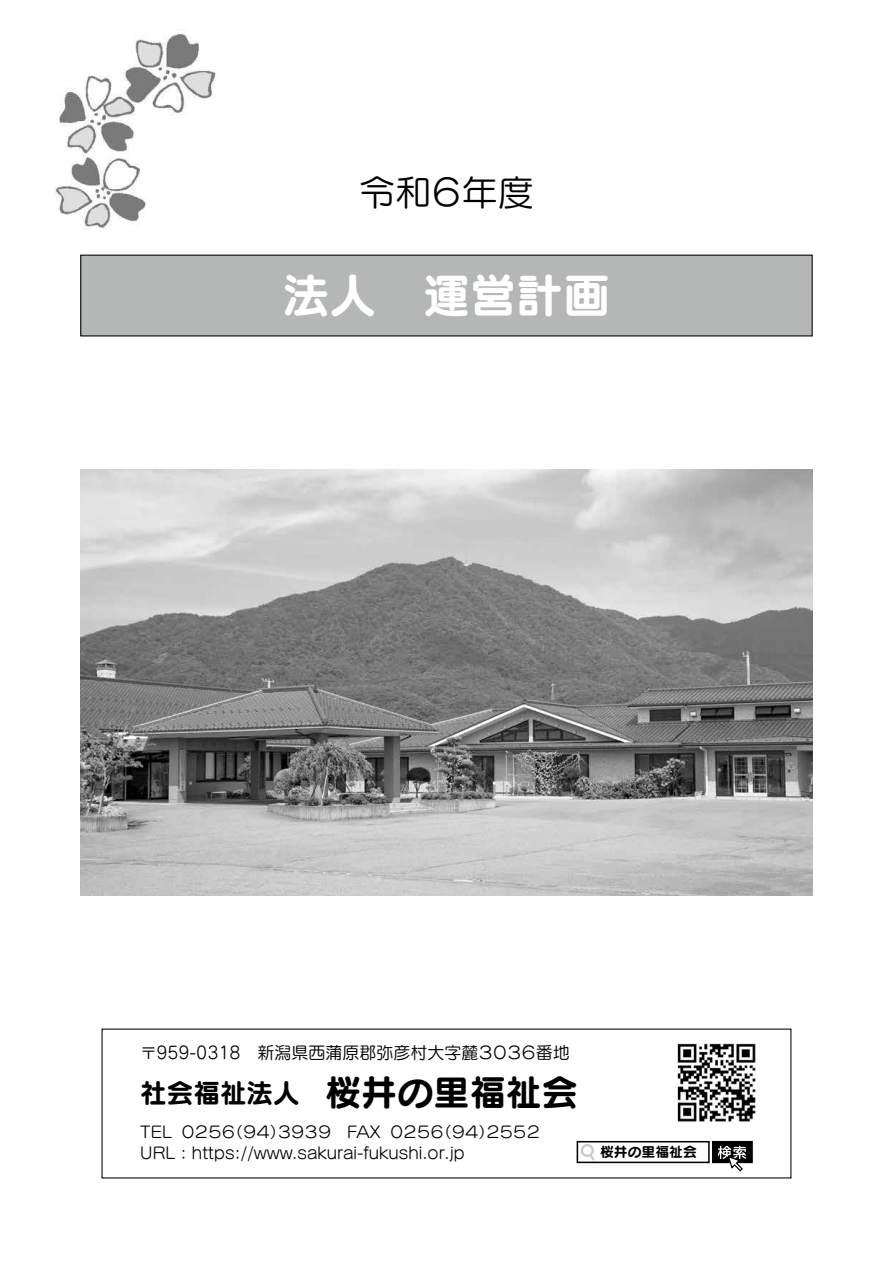
<style>
.page{position:relative;width:893px;height:1263px;background:#fff}
.page>*{position:absolute;margin:0;border:0;box-sizing:border-box;transform-origin:0 0}
.t1{font:46.8px "Seurat Pro B";color:#fff}
.t2{font:36.15px "Seurat Pro B";color:#000}
.t3{font:36.15px "Seurat Pro M";letter-spacing:-.04em;color:#000}
.t4{font:16.95px "Seurat Pro M";color:#000}
.t5{font:15.9px/21.3px "Seurat Pro M";color:#000}
.t6{font:13.8px "Seurat Pro B";color:#000}
.s1{font-size:26.55px}
</style>
<div class="page">
<img style="left:677px;top:1043px;width:79px;height:79px">
<div style="left:577px;top:1141px;width:133px;height:22px;border:2px solid #000"></div>
<div style="left:713px;top:1142px;width:39px;height:20px;background:#000"></div>
<div style="left:712px;top:1141px;width:41px;height:22px;border:2px solid #000"></div>
<svg style="left:579px;top:1144px;width:17px;height:18px"></svg>
<svg style="left:718px;top:1146px;width:28px;height:25px"></svg>
<div style="left:81px;top:255px;width:731px;height:81px;background:#b5b6b6"></div>
<div style="left:80px;top:255px;width:733px;height:81px;border:1px solid #000"></div>
<img style="left:81px;top:470px;width:731px;height:425px">
<img style="left:54px;top:30px;width:162px;height:200px">
<h2 class="t3" style="left:359px;top:169px;width:176px">令和６年度</h2>
<h1 class="t1" style="left:283px;top:263px;width:329px">法人　運営計画</h1>
<p class="t4" style="left:140px;top:1041px;width:431px">〒959-0318　新潟県西蒲原郡弥彦村大字麓３０３６番地</p>
<h2 class="t2" style="left:140px;top:1067px;width:439px"><span class="s1">社会福祉法人</span>　桜井の里福祉会</h2>
<p class="t5" style="left:140px;top:1121px;width:402px">TEL　０２５６（９４）３９３９　FAX　０２５６（９４）２５５２<br>URL : https://www.sakurai-fukushi.or.jp</p>
<p class="t6" style="left:600px;top:1142px;width:98px">桜井の里福祉会</p>
</div>
